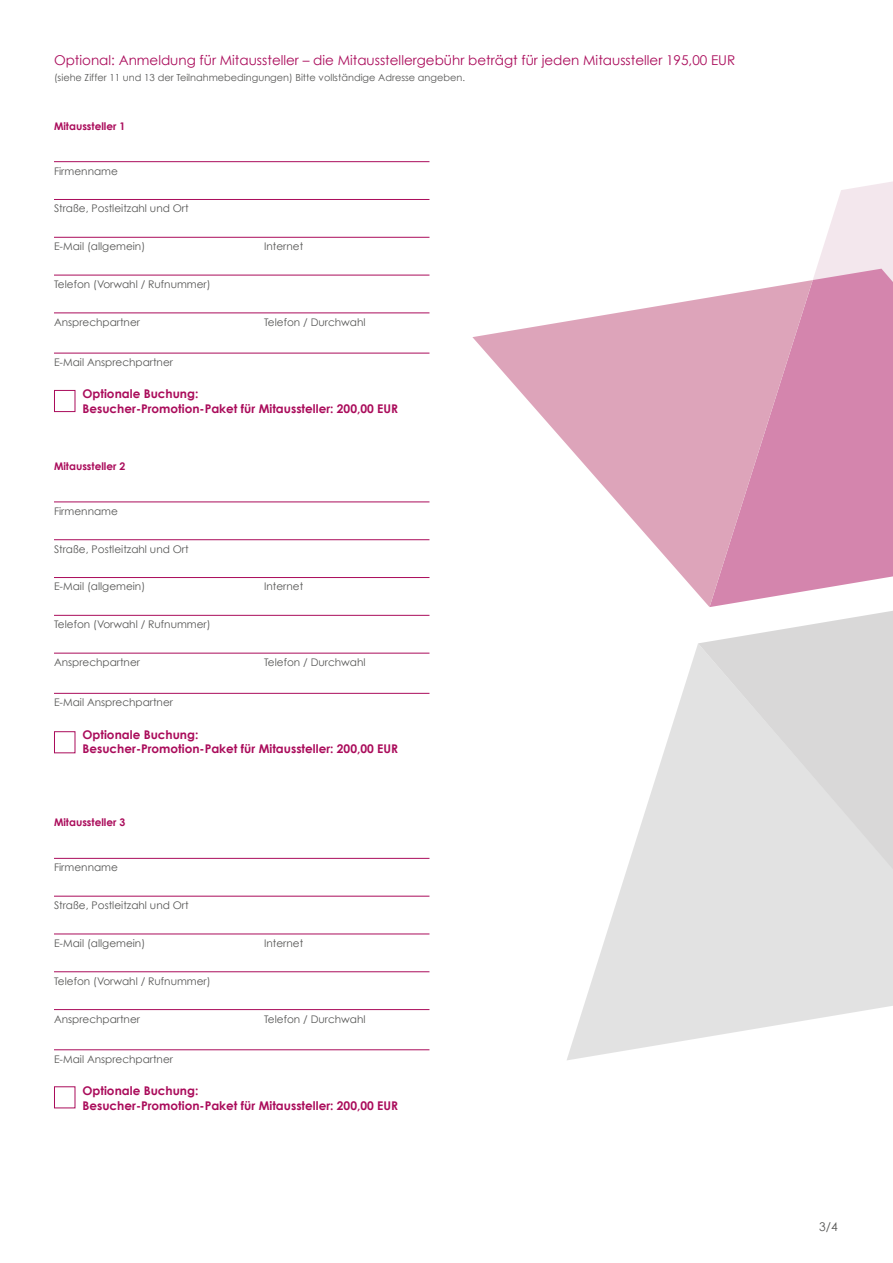
<style>
.page{position:relative;width:893px;height:1263px;background:#fff}
.page>*{position:absolute;margin:0;border:0;box-sizing:border-box;transform-origin:0 0}
.t1{font:13.5px "Century Gothic";color:#aa0c5b}
.t2{font:700 12px/14.4px "Century Gothic";color:#aa0c5b}
.t3{font:12px "Century Gothic";color:#575756}
.t4{font:10.5px "Century Gothic";color:#575756}
.t5{font:700 10.5px "Century Gothic";color:#aa0c5b}
.t6{font:9.75px "Century Gothic";color:#575756}
</style>
<div class="page">
<hr style="left:54px;top:161px;width:375px;height:1px;background:#aa0c5b">
<hr style="left:54px;top:199px;width:375px;height:1px;background:#aa0c5b">
<hr style="left:54px;top:237px;width:375px;height:1px;background:#aa0c5b">
<hr style="left:54px;top:275px;width:375px;height:1px;background:#aa0c5b">
<hr style="left:54px;top:313px;width:375px;height:1px;background:#aa0c5b">
<hr style="left:54px;top:353px;width:375px;height:1px;background:#aa0c5b">
<hr style="left:54px;top:502px;width:375px;height:1px;background:#aa0c5b">
<hr style="left:54px;top:539px;width:375px;height:1px;background:#aa0c5b">
<hr style="left:54px;top:577px;width:375px;height:1px;background:#aa0c5b">
<hr style="left:54px;top:615px;width:375px;height:1px;background:#aa0c5b">
<hr style="left:54px;top:653px;width:375px;height:1px;background:#aa0c5b">
<hr style="left:54px;top:693px;width:375px;height:1px;background:#aa0c5b">
<hr style="left:54px;top:858px;width:375px;height:1px;background:#aa0c5b">
<hr style="left:54px;top:896px;width:375px;height:1px;background:#aa0c5b">
<hr style="left:54px;top:934px;width:375px;height:1px;background:#aa0c5b">
<hr style="left:54px;top:971px;width:375px;height:1px;background:#aa0c5b">
<hr style="left:54px;top:1009px;width:375px;height:1px;background:#aa0c5b">
<hr style="left:54px;top:1049px;width:375px;height:1px;background:#aa0c5b">
<div style="left:54px;top:390px;width:21px;height:22px;border:1px solid #aa0c5b"></div>
<div style="left:54px;top:731px;width:21px;height:22px;border:1px solid #aa0c5b"></div>
<svg style="left:567px;top:645px;width:326px;height:415px;fill:#e2e2e2"></svg>
<svg style="left:698px;top:611px;width:195px;height:303px;background:#dfdfdf"></svg>
<svg style="left:816px;top:181px;width:77px;height:88px"></svg>
<div style="left:813px;top:269px;width:80px;height:321px;background:#d485ad"></div>
<svg style="left:472px;top:280px;width:341px;height:327px;fill:#dda4ba"></svg>
<p class="t1" style="left:54px;top:52px;width:683px">Optional: Anmeldung für Mitaussteller – die Mitausstellergebühr beträgt für jeden Mitaussteller 195,00 EUR</p>
<p class="t6" style="left:54px;top:72px;width:413px">(siehe Ziffer 11 und 13 der Teilnahmebedingungen) Bitte vollständige Adresse angeben.</p>
<p class="t5" style="left:54px;top:119px;width:73px">Mitaussteller 1</p>
<p class="t4" style="left:54px;top:164px;width:65px">Firmenname</p>
<p class="t4" style="left:54px;top:202px;width:136px">Straße, Postleitzahl und Ort</p>
<p class="t4" style="left:54px;top:240px;width:93px">E-Mail (allgemein)</p>
<p class="t4" style="left:264px;top:240px;width:41px">Internet</p>
<p class="t4" style="left:54px;top:278px;width:158px">Telefon (Vorwahl / Rufnummer)</p>
<p class="t4" style="left:54px;top:316px;width:87px">Ansprechpartner</p>
<p class="t4" style="left:264px;top:316px;width:103px">Telefon / Durchwahl</p>
<p class="t4" style="left:54px;top:356px;width:121px">E-Mail Ansprechpartner</p>
<p class="t2" style="left:82px;top:387px;width:317px">Optionale Buchung:<br>Besucher-Promotion-Paket für Mitaussteller: 200,00 EUR</p>
<p class="t5" style="left:54px;top:459px;width:73px">Mitaussteller 2</p>
<p class="t4" style="left:54px;top:505px;width:65px">Firmenname</p>
<p class="t4" style="left:54px;top:542px;width:136px">Straße, Postleitzahl und Ort</p>
<p class="t4" style="left:54px;top:580px;width:93px">E-Mail (allgemein)</p>
<p class="t4" style="left:264px;top:580px;width:41px">Internet</p>
<p class="t4" style="left:54px;top:618px;width:158px">Telefon (Vorwahl / Rufnummer)</p>
<p class="t4" style="left:54px;top:656px;width:87px">Ansprechpartner</p>
<p class="t4" style="left:264px;top:656px;width:103px">Telefon / Durchwahl</p>
<p class="t4" style="left:54px;top:696px;width:121px">E-Mail Ansprechpartner</p>
<p class="t2" style="left:82px;top:727px;width:317px">Optionale Buchung:<br>Besucher-Promotion-Paket für Mitaussteller: 200,00 EUR</p>
<p class="t5" style="left:54px;top:816px;width:73px">Mitaussteller 3</p>
<p class="t4" style="left:54px;top:861px;width:65px">Firmenname</p>
<p class="t4" style="left:54px;top:899px;width:136px">Straße, Postleitzahl und Ort</p>
<p class="t4" style="left:54px;top:937px;width:93px">E-Mail (allgemein)</p>
<p class="t4" style="left:264px;top:937px;width:41px">Internet</p>
<p class="t4" style="left:54px;top:974px;width:158px">Telefon (Vorwahl / Rufnummer)</p>
<p class="t4" style="left:54px;top:1012px;width:87px">Ansprechpartner</p>
<p class="t4" style="left:264px;top:1012px;width:103px">Telefon / Durchwahl</p>
<p class="t4" style="left:54px;top:1052px;width:121px">E-Mail Ansprechpartner</p>
<p class="t2" style="left:82px;top:1083px;width:317px">Optionale Buchung:<br>Besucher-Promotion-Paket für Mitaussteller: 200,00 EUR</p>
<p class="t3" style="left:819px;top:1220px;width:20px">3/4</p>
</div>
